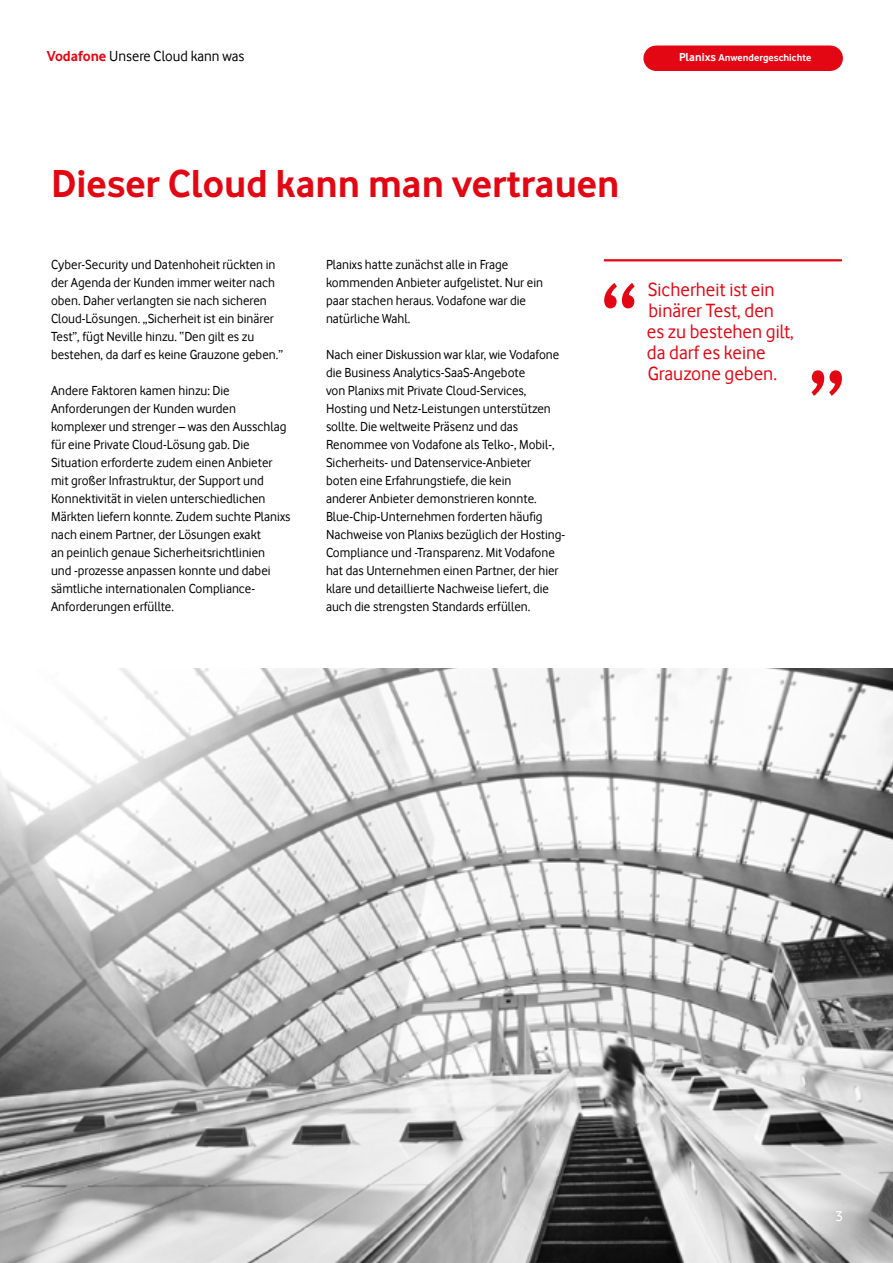
<style>
.page{position:relative;width:893px;height:1263px;background:#fff}
.page>*{position:absolute;margin:0;border:0;box-sizing:border-box;transform-origin:0 0}
.t1{font:700 40.5px "Vodafone Rg";color:#e30613}
.t2{font:19.65px/21.1px "Vodafone Rg";color:#e30613}
.t3{font:15px "Vodafone Rg";color:#000}
.t4{font:15px "Vodafone Rg";color:#fff}
.t5{font:13.5px/18px "Vodafone Rg";color:#000}
.t6{font:700 10.5px "Vodafone Rg";color:#fff}
.s1{font-weight:700;color:#e30613}
.s2{font-size:12px}
</style>
<div class="page">
<div style="left:656px;top:46px;width:174px;height:25px;background:#e30613"></div>
<hr style="left:604px;top:259px;width:238px;height:2px;background:#e30613">
<svg style="left:604px;top:283px;width:31px;height:25px"></svg>
<svg style="left:811px;top:370px;width:31px;height:26px"></svg>
<img style="left:0;top:668px;width:893px;height:595px">
<p class="t3" style="left:47px;top:48px;width:199px"><span class="s1">Vodafone</span> Unsere Cloud kann was</p>
<p class="t6" style="left:679px;top:52px;width:134px"><span class="s2">Planixs</span> Anwendergeschichte</p>
<h1 class="t1" style="left:51px;top:160px;width:570px">Dieser Cloud kann man vertrauen</h1>
<p class="t5" style="left:51px;top:255px;width:234px">Cyber-Security und Datenhoheit rückten in der Agenda der Kunden immer weiter nach oben. Daher verlangten sie nach sicheren Cloud-Lösungen. „Sicherheit ist ein binärer Test”, fügt Neville hinzu. “Den gilt es zu bestehen, da darf es keine Grauzone geben.”</p>
<p class="t5" style="left:51px;top:381px;width:241px">Andere Faktoren kamen hinzu: Die Anforderungen der Kunden wurden komplexer und strenger – was den Ausschlag für eine Private Cloud-Lösung gab. Die Situation erforderte zudem einen Anbieter mit großer Infrastruktur, der Support und Konnektivität in vielen unterschiedlichen Märkten liefern konnte. Zudem suchte Planixs nach einem Partner, der Lösungen exakt<br>an peinlich genaue Sicherheitsrichtlinien<br>und -prozesse anpassen konnte und dabei sämtliche internationalen Compliance-Anforderungen erfüllte.</p>
<p class="t5" style="left:326px;top:255px;width:219px">Planixs hatte zunächst alle in Frage kommenden Anbieter aufgelistet. Nur ein paar stachen heraus. Vodafone war die natürliche Wahl.</p>
<p class="t5" style="left:326px;top:345px;width:241px">Nach einer Diskussion war klar, wie Vodafone die Business Analytics-SaaS-Angebote<br>von Planixs mit Private Cloud-Services, Hosting und Netz-Leistungen unterstützen sollte. Die weltweite Präsenz und das Renommee von Vodafone als Telko-, Mobil-, Sicherheits- und Datenservice-Anbieter boten eine Erfahrungstiefe, die kein<br>anderer Anbieter demonstrieren konnte.<br>Blue-Chip-Unternehmen forderten häufig Nachweise von Planixs bezüglich der Hosting-Compliance und -Transparenz. Mit Vodafone hat das Unternehmen einen Partner, der hier klare und detaillierte Nachweise liefert, die auch die strengsten Standards erfüllen.</p>
<h2 class="t2" style="left:647px;top:279px;width:148px">Sicherheit ist ein binärer Test, den es zu bestehen gilt, da darf es keine<br>Grauzone geben.</h2>
<p class="t4" style="left:835px;top:1207px;width:9px">3</p>
</div>
